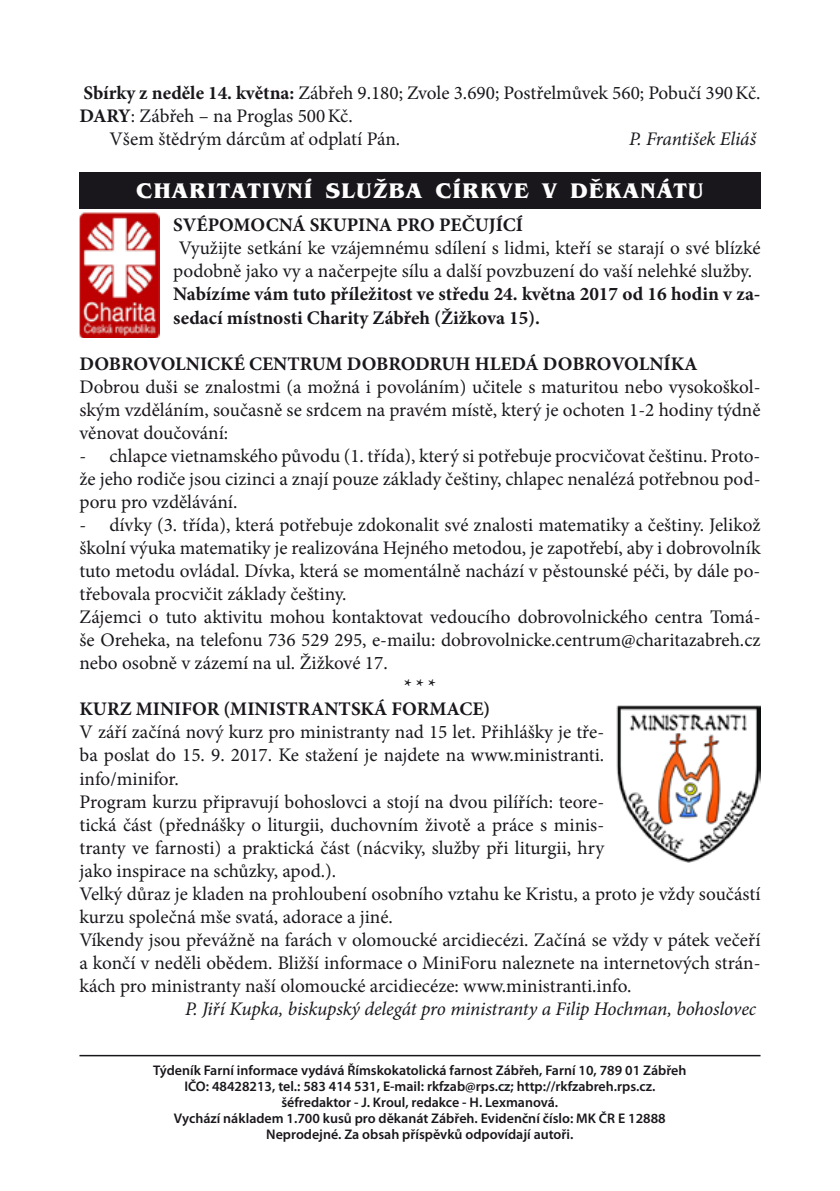
<style>
.page{position:relative;width:840px;height:1191px;background:#fff}
.page>*{position:absolute;margin:0;border:0;box-sizing:border-box;transform-origin:0 0}
.t1{font:700 21.8px "Benguiat Itc TOT";letter-spacing:.045em;color:#fff}
.t2{font:19.2px/23px "Minion Pro";color:#1a171c}
.t3{font:700 19.2px/23px "Minion Pro";color:#1a171c}
.t4{font:italic 19.2px "Minion Pro";letter-spacing:-.01em;color:#1a171c}
.t5{font:19px "Minion Pro";color:#1a171c}
.t6{font:600 14px/16px "Myriad Pro";color:#1a171c;text-align:center}
.s1{font-weight:700}
</style>
<div class="page">
<hr style="left:79px;top:1054px;width:681px;height:2px;background:#1a171c">
<img style="left:79px;top:213px;width:80px;height:125px">
<div style="left:79px;top:172px;width:681px;height:36px;background:#1a171c"></div>
<img style="left:616px;top:705px;width:144px;height:157px">
<p class="t2" style="left:83px;top:81px;width:678px"><span class="s1">Sbírky z neděle 14. května:</span> Zábřeh 9.180; Zvole 3.690; Postřelmůvek 560; Pobučí 390Kč.</p>
<p class="t2" style="left:79px;top:105px;width:275px"><span class="s1">DARY</span>: Zábřeh – na Proglas 500Kč.</p>
<p class="t2" style="left:109px;top:128px;width:292px">Všem štědrým dárcům ať odplatí Pán.</p>
<p class="t4" style="left:629px;top:126px;width:128px">P. František Eliáš</p>
<p class="t1" style="left:136px;top:178px;width:568px">CHARITATIVNÍ SLUŽBA CÍRKVE V DĚKANÁTU</p>
<p class="t3" style="left:173px;top:213px;width:350px">SVÉPOMOCNÁ SKUPINA PRO PEČUJÍCÍ</p>
<p class="t2" style="left:173px;top:237px;width:588px">Využijte setkání ke vzájemnému sdílení s lidmi, kteří se starají o své blízké podobně jako vy a načerpejte sílu a další povzbuzení do vaší nelehké služby.</p>
<p class="t3" style="left:173px;top:282px;width:588px">Nabízíme vám tuto příležitost ve středu 24. května 2017 od 16 hodin v za&shy;sedací místnosti Charity Zábřeh (Žižkova 15).</p>
<p class="t3" style="left:79px;top:352px;width:67px">DOBROVOLNI</p>
<p class="t3" style="left:207px;top:352px;width:69px">CKÉ CENT</p>
<p class="t3" style="left:299px;top:352px;width:203px">RUM DOBRODRUH HLEDÁ</p>
<p class="t3" style="left:542px;top:352px;width:68px">DOBROVOLNÍK</p>
<p class="t3" style="left:683px;top:352px;width:15px">A</p>
<p class="t2" style="left:79px;top:375px;width:682px;text-align:justify">Dobrou duši se znalostmi (a možná i povoláním) učitele s maturitou nebo vysokoškol&shy;ským vzděláním, současně se srdcem na pravém místě, který je ochoten 1-2 hodiny týdně věnovat doučování:</p>
<p class="t2" style="left:79px;top:444px;width:682px;text-align:justify">- chlapce vietnamského původu (1. třída), který si potřebuje procvičovat češtinu. Proto&shy;že jeho rodiče jsou cizinci a znají pouze základy češtiny, chlapec nenalézá potřebnou pod&shy;poru pro vzdělávání.</p>
<p class="t2" style="left:79px;top:513px;width:682px">- dívky (3. třída), která potřebuje zdokonalit své znalosti matematiky a češtiny. Jelikož školní výuka matematiky je realizována Hejného metodou, je zapotřebí, aby i dobrovolník tuto metodu ovládal. Dívka, která se momentálně nachází v pěstounské péči, by dále po&shy;třebovala procvičit základy češtiny.<br>Zájemci o tuto aktivitu mohou kontaktovat vedoucího dobrovolnického centra Tomá&shy;še Oreheka, na telefonu 736 529 295, e-mailu: dobrovolnicke.centrum@charitazabreh.cz nebo osobně v zázemí na ul. Žižkové 17.</p>
<p class="t3" style="left:404px;top:674px;width:33px">* * *</p>
<p class="t3" style="left:79px;top:697px;width:179px">KURZ MINIFOR (MINIST</p>
<p class="t3" style="left:298px;top:697px;width:40px">RANTSKÁ</p>
<p class="t3" style="left:391px;top:697px;width:100px">FORMACE)</p>
<p class="t2" style="left:79px;top:721px;width:682px">V září začíná nový kurz pro ministranty nad 15 let. Přihlášky je tře-<br>ba poslat do 15. 9. 2017. Ke stažení je najdete na www.ministranti.<br>info/minifor.<br>Program kurzu připravují bohoslovci a stojí na dvou pilířích: teore-<br>tická část (přednášky o liturgii, duchovním životě a práce s minis-<br>tranty ve farnosti) a praktická část (nácviky, služby při liturgii, hry<br>jako inspirace na schůzky, apod.).<br>Velký důraz je kladen na prohloubení osobního vztahu ke Kristu, a proto je vždy součástí kurzu společná mše svatá, adorace a jiné.<br>Víkendy jsou převážně na farách v olomoucké arcidiecézi. Začíná se vždy v pátek večeří a končí v neděli obědem. Bližší informace o MiniForu naleznete na internetových strán&shy;kách pro ministranty naší olomoucké arcidiecéze: www.ministranti.info.</p>
<p class="t4" style="left:185px;top:995px;width:572px">P. Jiří Kupka, biskupský delegát pro ministranty a Filip Hochman, bohoslovec</p>
<p class="t6" style="left:153px;top:1061px;width:534px">Týdeník Farní informace vydává Římskokatolická farnost Zábřeh, Farní 10, 789 01 Zábřeh IČO: 48428213, tel.: 583 414 531, E-mail: rkfzab@rps.cz; http://rkfzabreh.rps.cz. šéfredaktor - J. Kroul, redakce - H. Lexmanová.<br>Vychází nákladem 1.700 kusů pro děkanát Zábřeh. Evidenční číslo: MK ČR E 12888<br>Neprodejné. Za obsah příspěvků odpovídají autoři.</p>
<p class="t5" style="left:415px;top:1130px;width:11px">8</p>
</div>
